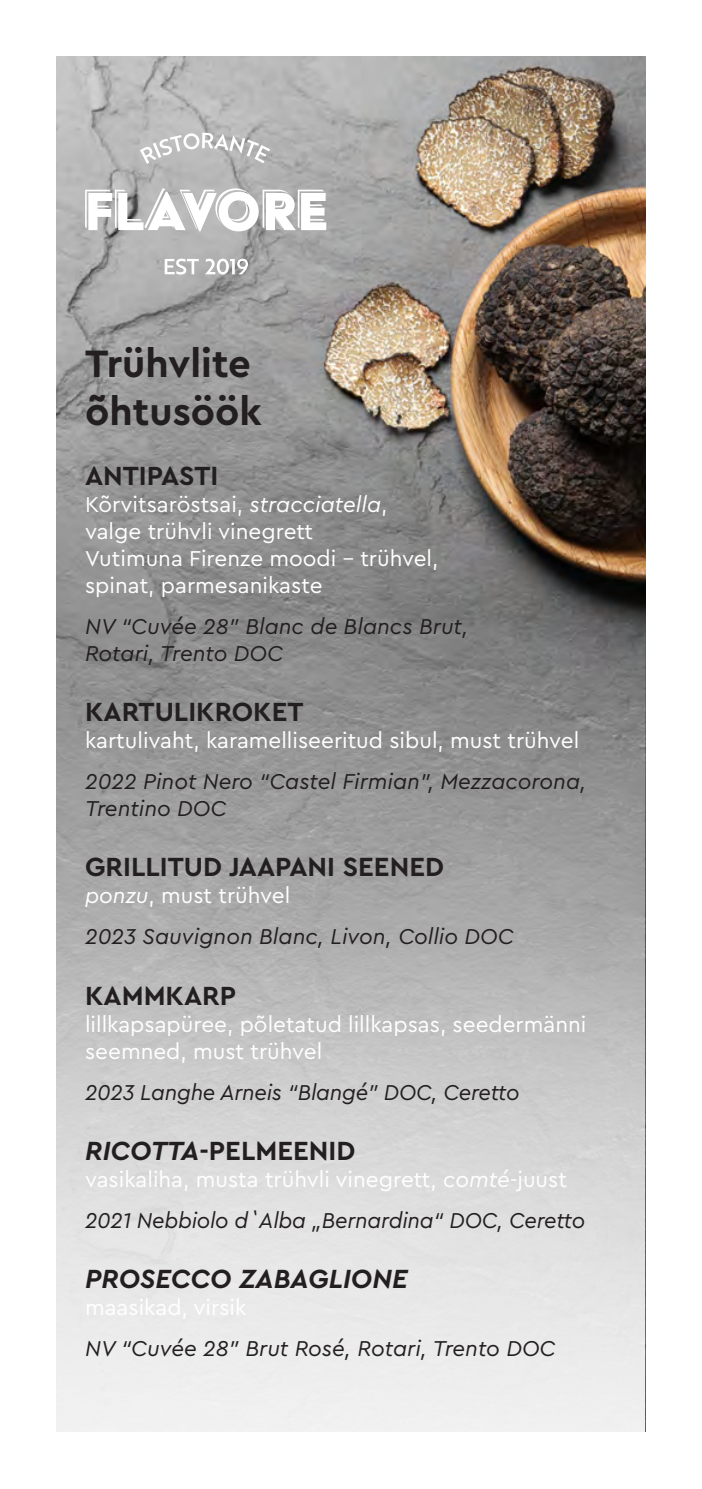
<style>
.page{position:relative;width:702px;height:1489px;background:#fff}
.page>*{position:absolute;margin:0;border:0;box-sizing:border-box;transform-origin:0 0}
.t1{font:700 40px/48px "Cera Pro";color:#231f20}
.t2{font:700 27.5px "Cera Pro";color:#231f20}
.t3{font:italic 700 27.5px "Cera Pro";color:#231f20}
.t4{font:italic 22.5px/27px "Cera Pro";color:#231f20}
.t5{font:22.5px/27px "Cera Pro";color:#fff}
.s1{font-style:italic}
.s2{color:#fff}
.s3{font-style:normal;color:#fff}
</style>
<div class="page">
<img style="left:57px;top:57px;width:588px;height:561px">
<svg style="left:57px;top:618px;width:588px;height:813px;background:#bdbdbd"></svg>
<svg style="left:85px;top:188px;width:241px;height:43px"></svg>
<svg style="left:140px;top:133px;width:130px;height:31px"></svg>
<svg style="left:165px;top:258px;width:34px;height:16px"></svg>
<svg style="left:205px;top:258px;width:43px;height:16px"></svg>
<h1 class="t1" style="left:85px;top:337px;width:178px">Trühvlite õhtusöök</h1>
<p class="t2" style="left:85px;top:457px;width:135px">ANTIPASTI</p>
<p class="t5" style="left:85px;top:489px;width:355px">Kõrvitsaröstsai, <span class="s1">stracciatella</span>, valge trühvli vinegrett<br>Vutimuna Firenze moodi – trühvel, spinat, parmesanikaste</p>
<p class="t4" style="left:85px;top:612px;width:385px">NV “Cuvée 28” Blanc de Blancs Brut,<br>Rotari, Trento DOC</p>
<p class="t2" style="left:85px;top:693px;width:220px">KARTULIKROKET</p>
<p class="t5" style="left:85px;top:726px;width:495px">kartulivaht, karamelliseeritud sibul, must trühvel</p>
<p class="t4" style="left:85px;top:767px;width:503px">2022 Pinot Nero “Castel Firmian”, Mezzacorona,<br>Trentino DOC</p>
<p class="t2" style="left:85px;top:848px;width:360px">GRILLITUD JAAPANI SEENED</p>
<p class="t4" style="left:85px;top:874px;width:430px;line-height:41.2px"><span class="s2">ponzu</span><span class="s3">, must trühvel<br></span>2023 Sauvignon Blanc, Livon, Collio DOC</p>
<p class="t2" style="left:85px;top:976px;width:153px">KAMMKARP</p>
<p class="t5" style="left:85px;top:1009px;width:502px">lillkapsapüree, põletatud lillkapsas, seedermänni seemned, must trühvel</p>
<p class="t4" style="left:85px;top:1077px;width:436px">2023 Langhe Arneis “Blangé” DOC, Ceretto</p>
<p class="t2" style="left:85px;top:1132px;width:272px"><span class="s1">RICOTTA</span>-PELMEENID</p>
<p class="t4" style="left:85px;top:1157px;width:501px;line-height:41.2px"><span class="s3">vasikaliha, musta trühvli vinegrett,</span> <span class="s2">comté</span><span class="s3">-juust<br></span>2021 Nebbiolo d`Alba „Bernardina“ DOC, Ceretto</p>
<p class="t3" style="left:85px;top:1260px;width:324px">PROSECCO ZABAGLIONE</p>
<p class="t5" style="left:85px;top:1292px;width:163px">maasikad, virsik</p>
<p class="t4" style="left:85px;top:1333px;width:472px">NV “Cuvée 28” Brut Rosé, Rotari, Trento DOC</p>
</div>
